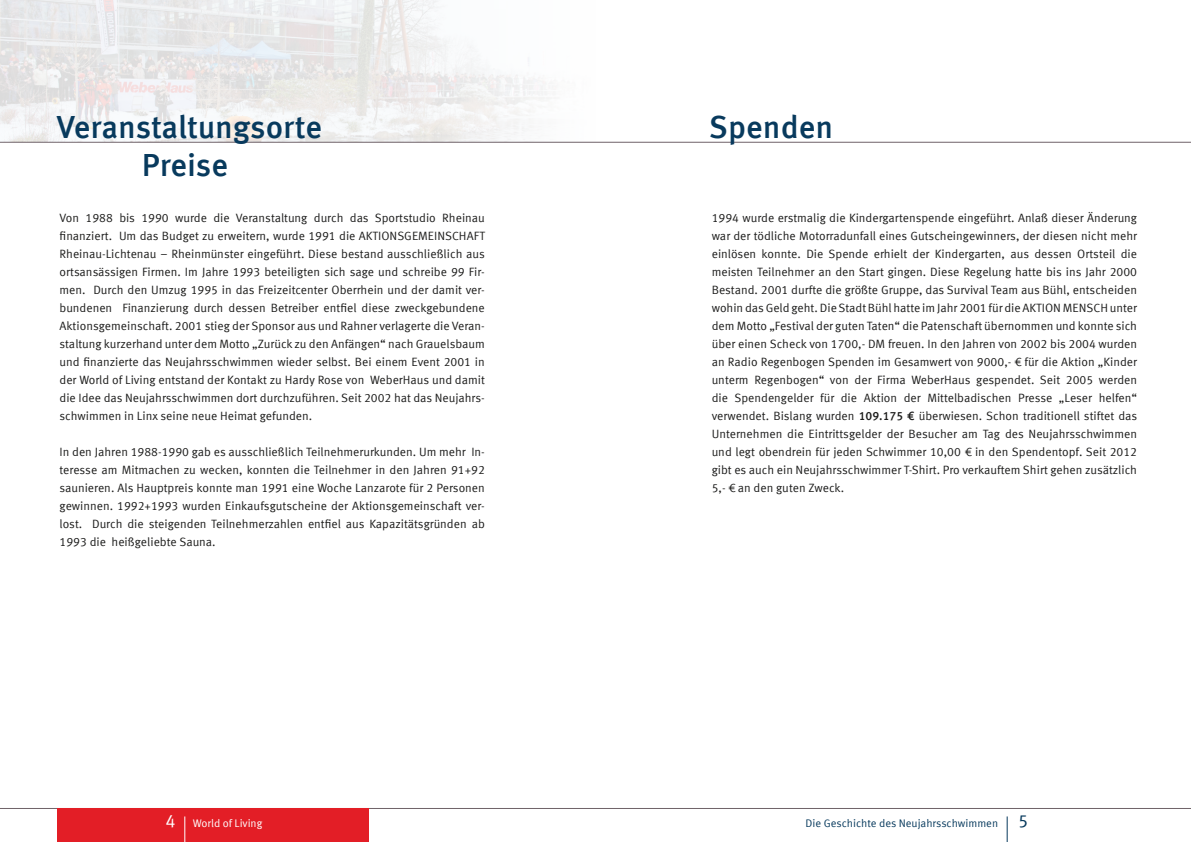
<style>
.page{position:relative;width:1191px;height:842px;background:#fff}
.page>*{position:absolute;margin:0;border:0;box-sizing:border-box;transform-origin:0 0}
.t1{font:500 32px "Meta Offc";color:#083a5d}
.t2{font:12px/18px "Meta Offc Norm";color:#1c1c1b;text-align:justify}
.t3{font:11px "Meta Offc Norm";color:#083a5d}
.t4{font:11px "Meta Offc Norm";color:#fff}
.s1{font-family:"Meta Offc";font-weight:500}
.s2{font-size:18px}
</style>
<div class="page">
<hr style="left:0;top:142px;width:1191px;height:1px;background:#6f6268">
<hr style="left:0;top:808px;width:1191px;height:1px;background:#6f6268">
<div style="left:57px;top:808px;width:312px;height:34px;background:#e31e26"></div>
<svg style="left:184px;top:816px;width:1px;height:26px"></svg>
<svg style="left:1006px;top:816px;width:1px;height:26px"></svg>
<img style="left:0;top:0;width:595px;height:142px">
<p class="t1" style="left:57px;top:108px;width:267px">Veranstaltungsorte</p>
<p class="t1" style="left:142px;top:147px;width:88px">Preise</p>
<p class="t2" style="left:60px;top:209px;width:427px">Von 1988 bis 1990 wurde die Veranstaltung durch das Sportstudio Rheinau finanziert. Um das Budget zu erweitern, wurde 1991 die AKTIONSGEMEINSCHAFT Rheinau-Lichtenau – Rheinmünster eingeführt. Diese bestand ausschließlich aus ortsansässigen Firmen. Im Jahre 1993 beteiligten sich sage und schreibe 99 Fir&shy;men. Durch den Umzug 1995 in das Freizeitcenter Oberrhein und der damit ver&shy;bundenen Finanzierung durch dessen Betreiber entfiel diese zweckgebundene Aktionsgemeinschaft. 2001 stieg der Sponsor aus und Rahner verlagerte die Veran&shy;staltung kurzerhand unter dem Motto „Zurück zu den Anfängen“ nach Grauelsbaum und finanzierte das Neujahrsschwimmen wieder selbst. Bei einem Event 2001 in der World of Living entstand der Kontakt zu Hardy Rose von WeberHaus und damit die Idee das Neujahrsschwimmen dort durchzuführen. Seit 2002 hat das Neujahrs&shy;schwimmen in Linx seine neue Heimat gefunden.</p>
<p class="t2" style="left:60px;top:443px;width:427px">In den Jahren 1988-1990 gab es ausschließlich Teilnehmerurkunden. Um mehr In&shy;teresse am Mitmachen zu wecken, konnten die Teilnehmer in den Jahren 91+92 saunieren. Als Hauptpreis konnte man 1991 eine Woche Lanzarote für 2 Personen gewinnen. 1992+1993 wurden Einkaufsgutscheine der Aktionsgemeinschaft ver&shy;lost. Durch die steigenden Teilnehmerzahlen entfiel aus Kapazitätsgründen ab 1993 die heißgeliebte Sauna.</p>
<p class="t1" style="left:709px;top:108px;width:126px">Spenden</p>
<p class="t2" style="left:711px;top:209px;width:427px">1994 wurde erstmalig die Kindergartenspende eingeführt. Anlaß dieser Änderung war der tödliche Motorradunfall eines Gutscheingewinners, der diesen nicht mehr einlösen konnte. Die Spende erhielt der Kindergarten, aus dessen Ortsteil die meisten Teilnehmer an den Start gingen. Diese Regelung hatte bis ins Jahr 2000<br>Bestand. 2001 durfte die größte Gruppe, das Survival Team aus Bühl, entscheiden wohin das Geld geht. Die Stadt Bühl hatte im Jahr 2001 für die AKTION MENSCH unter dem Motto „Festival der guten Taten“ die Patenschaft übernommen und konnte sich über einen Scheck von 1700,- DM freuen. In den Jahren von 2002 bis 2004 wurden an Radio Regenbogen Spenden im Gesamwert von 9000,- € für die Aktion „Kinder unterm Regenbogen“ von der Firma WeberHaus gespendet. Seit 2005 werden die Spendengelder für die Aktion der Mittelbadischen Presse „Leser helfen“ verwendet. Bislang wurden <span class="s1">109.175 €</span> überwiesen. Schon traditionell stiftet das Unternehmen die Eintrittsgelder der Besucher am Tag des Neujahrsschwimmen und legt obendrein für jeden Schwimmer 10,00 € in den Spendentopf. Seit 2012 gibt es auch ein Neujahrsschwimmer T-Shirt. Pro verkauftem Shirt gehen zusätzlich 5,- € an den guten Zweck.</p>
<p class="t4" style="left:165px;top:816px;width:98px"><span class="s2">4</span> World of Living</p>
<p class="t3" style="left:805px;top:816px;width:224px">Die Geschichte des Neujahrsschwimmen <span class="s2">5</span></p>
</div>
